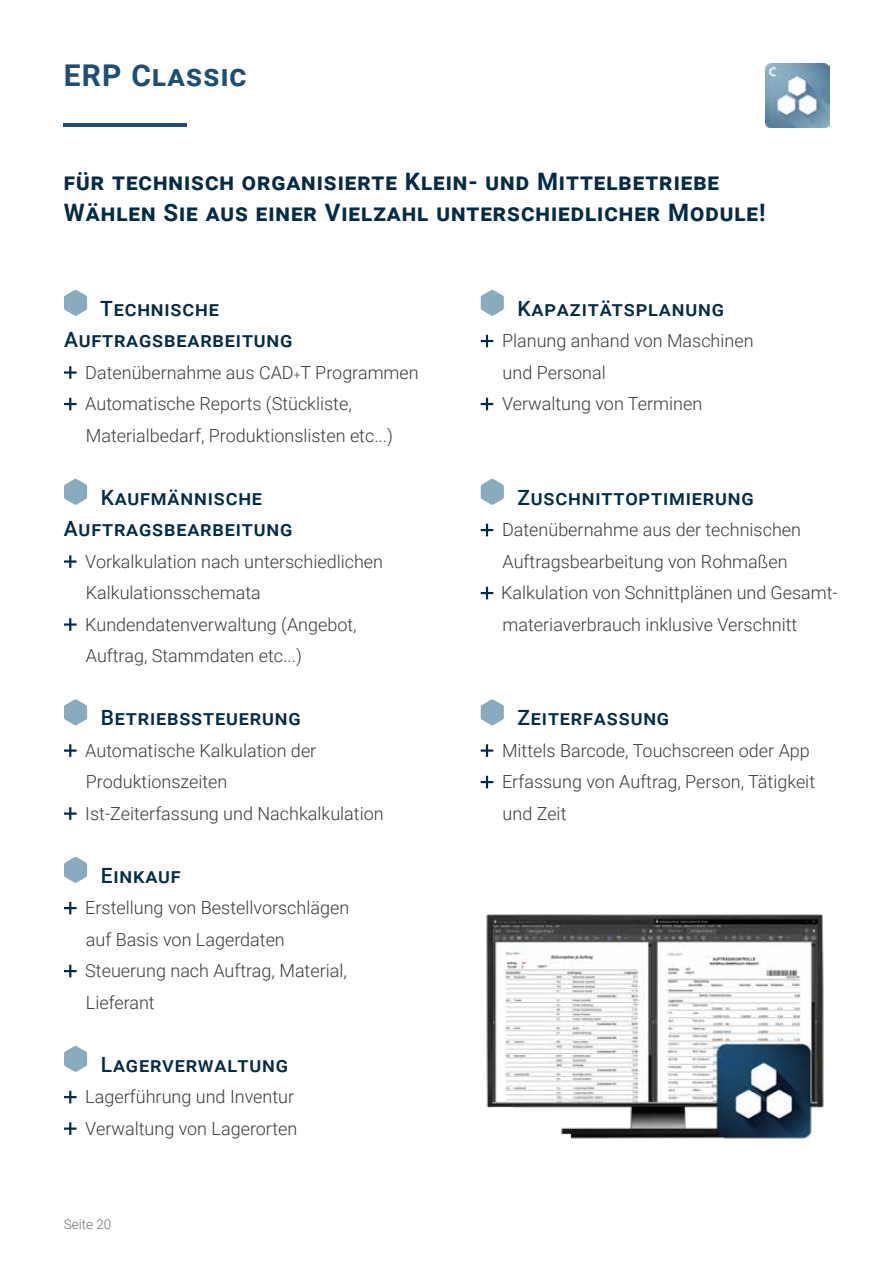
<style>
.page{position:relative;width:893px;height:1263px;background:#fff}
.page>*{position:absolute;margin:0;border:0;box-sizing:border-box;transform-origin:0 0}
.t1{font:700 30px "Roboto";letter-spacing:.04em;color:#1d4e75}
.t2{font:700 24px/31.5px "Roboto";letter-spacing:.04em;color:#002c48}
.t3{font:500 21px/31.5px "Roboto";letter-spacing:.04em;color:#002c48}
.t4{font:300 18px/31.5px "Roboto";color:#3c3c3b}
.t5{font:300 13.5px "Roboto";color:#706f6f}
.s1{font-size:12px}
</style>
<div class="page">
<hr style="left:64px;top:124px;width:123px;height:3px;background:#1d4e75">
<img style="left:765px;top:64px;width:64px;height:64px">
<img style="left:486px;top:914px;width:338px;height:225px">
<svg style="left:64px;top:290px;width:23px;height:26px"></svg>
<svg style="left:64px;top:366px;width:13px;height:13px"></svg>
<svg style="left:64px;top:398px;width:13px;height:12px"></svg>
<svg style="left:64px;top:479px;width:23px;height:26px"></svg>
<svg style="left:64px;top:555px;width:13px;height:13px"></svg>
<svg style="left:64px;top:618px;width:13px;height:13px"></svg>
<svg style="left:64px;top:699px;width:23px;height:26px"></svg>
<svg style="left:64px;top:744px;width:13px;height:13px"></svg>
<svg style="left:64px;top:807px;width:13px;height:13px"></svg>
<svg style="left:64px;top:857px;width:23px;height:26px"></svg>
<svg style="left:64px;top:902px;width:13px;height:12px"></svg>
<svg style="left:64px;top:965px;width:13px;height:12px"></svg>
<svg style="left:64px;top:1046px;width:23px;height:26px"></svg>
<svg style="left:64px;top:1091px;width:13px;height:12px"></svg>
<svg style="left:64px;top:1122px;width:13px;height:13px"></svg>
<svg style="left:481px;top:290px;width:23px;height:26px"></svg>
<svg style="left:481px;top:335px;width:12px;height:12px"></svg>
<svg style="left:481px;top:398px;width:12px;height:12px"></svg>
<svg style="left:481px;top:479px;width:23px;height:26px"></svg>
<svg style="left:481px;top:524px;width:12px;height:12px"></svg>
<svg style="left:481px;top:587px;width:12px;height:12px"></svg>
<svg style="left:481px;top:699px;width:23px;height:26px"></svg>
<svg style="left:481px;top:744px;width:12px;height:13px"></svg>
<svg style="left:481px;top:776px;width:12px;height:12px"></svg>
<h1 class="t1" style="left:64px;top:55px;width:184px">ERP Classic</h1>
<h2 class="t2" style="left:64px;top:165px;width:703px">für technisch organisierte Klein- und Mittelbetriebe<br>Wählen Sie aus einer Vielzahl unterschiedlicher Module!</h2>
<p class="t3" style="left:64px;top:292px;width:230px;text-indent:36px">Technische<br>Auftragsbearbeitung</p>
<p class="t4" style="left:85px;top:356px;width:335px">Datenübernahme aus CAD<span class="s1">+</span>T Programmen<br>Automatische Reports (Stückliste,<br>Materialbedarf, Produktionslisten etc...)</p>
<p class="t3" style="left:64px;top:481px;width:230px;text-align:center">Kaufmännische<br>Auftragsbearbeitung</p>
<p class="t4" style="left:85px;top:545px;width:299px">Vorkalkulation nach unterschiedlichen<br>Kalkulationsschemata<br>Kundendatenverwaltung (Angebot,<br>Auftrag, Stammdaten etc...)</p>
<p class="t3" style="left:101px;top:701px;width:201px">Betriebssteuerung</p>
<p class="t4" style="left:85px;top:734px;width:300px">Automatische Kalkulation der<br>Produktionszeiten<br>Ist-Zeiterfassung und Nachkalkulation</p>
<p class="t3" style="left:101px;top:859px;width:81px">Einkauf</p>
<p class="t4" style="left:85px;top:891px;width:265px">Erstellung von Bestellvorschlägen auf Basis von Lagerdaten<br>Steuerung nach Auftrag, Material,<br>Lieferant</p>
<p class="t3" style="left:101px;top:1048px;width:189px">Lagerverwaltung</p>
<p class="t4" style="left:85px;top:1080px;width:214px">Lagerführung und Inventur<br>Verwaltung von Lagerorten</p>
<p class="t5" style="left:64px;top:1215px;width:49px">Seite 20</p>
<p class="t3" style="left:517px;top:292px;width:208px">Kapazitätsplanung</p>
<p class="t4" style="left:502px;top:324px;width:253px">Planung anhand von Maschinen und Personal<br>Verwaltung von Terminen</p>
<p class="t3" style="left:517px;top:481px;width:238px">Zuschnittoptimierung</p>
<p class="t4" style="left:501px;top:513px;width:338px">Datenübernahme aus der technischen Auftragsbearbeitung von Rohmaßen Kalkulation von Schnittplänen und Gesamt&shy;materiaverbrauch inklusive Verschnitt</p>
<p class="t3" style="left:517px;top:701px;width:153px">Zeiterfassung</p>
<p class="t4" style="left:502px;top:734px;width:315px">Mittels Barcode, Touchscreen oder App<br>Erfassung von Auftrag, Person, Tätigkeit und Zeit</p>
</div>
